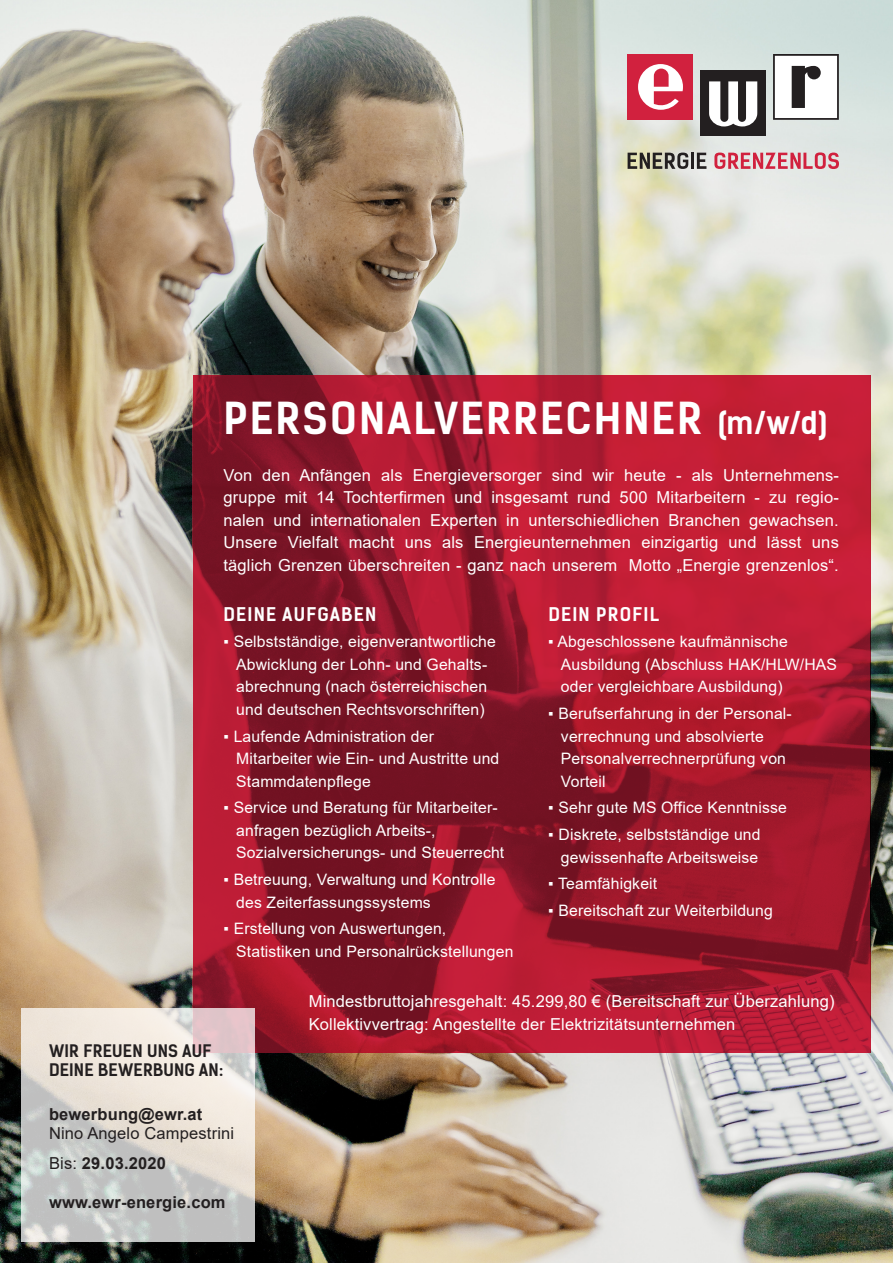
<style>
.page{position:relative;width:893px;height:1263px;background:#fff}
.page>*{position:absolute;margin:0;border:0;box-sizing:border-box;transform-origin:0 0}
.headline{font:700 42px "Kelson Sans";letter-spacing:.05em;color:#fff}
.headline_im_text{font:18px "Kelson Sans Bold BG";letter-spacing:.065em;color:#fff}
.fliesstext{font:16.5px/22.5px "Arial";letter-spacing:.01em;color:#fff;text-align:justify}
.adressbox{font:16.5px/19.5px "Arial";letter-spacing:.01em;color:#231f20}
.adressbox-2{font:700 16.5px "Arial";letter-spacing:.01em;color:#231f20}
.adressbox-3{font:16.5px "Kelson Sans Bold BG";letter-spacing:.01em;color:#231f20}
.fliesstext-2{font:15.75px/22.5px "Arial";letter-spacing:.01em;color:#fff}
.s1{font-family:"Kelson Sans Bold BG";font-weight:400;font-size:30px}
.s2{font-weight:700}
.s3{font-weight:400}
</style>
<div class="page">
<img style="left:0;top:0;width:893px;height:1263px">
<div style="left:628px;top:54px;width:65px;height:66px;background:#d1213e"></div>
<div style="left:700px;top:70px;width:66px;height:66px;background:#231f20"></div>
<svg style="left:709px;top:81px;width:48px;height:45px"></svg>
<svg style="left:638px;top:64px;width:45px;height:46px"></svg>
<svg style="left:773px;top:54px;width:66px;height:66px"></svg>
<svg style="left:628px;top:153px;width:60px;height:16px"></svg>
<hr style="left:691px;top:153px;width:3px;height:16px;background:#231f20">
<svg style="left:697px;top:153px;width:9px;height:16px"></svg>
<svg style="left:714px;top:152px;width:125px;height:17px;background:#da8995"></svg>
<svg style="left:192px;top:375px;width:678px;height:678px;background:#9f192e"></svg>
<svg style="left:21px;top:1008px;width:234px;height:234px;background:#dbd6d1"></svg>
<p class="headline" style="left:223px;top:392px;width:605px">PERSONALVERRECHNER <span class="s1">(m/w/d)</span></p>
<p class="fliesstext" style="left:223px;top:464px;width:617px">Von den Anfängen als Energieversorger sind wir heute - als Unternehmens&shy;gruppe mit 14 Tochterfirmen und insgesamt rund 500 Mitarbeitern - zu regio&shy;nalen und internationalen Experten in unterschiedlichen Branchen gewachsen.<br>Unsere Vielfalt macht uns als Energieunternehmen einzigartig und lässt uns täglich Grenzen überschreiten - ganz nach unserem Motto „Energie grenzenlos“.</p>
<p class="headline_im_text" style="left:224px;top:603px;width:154px">DEINE AUFGABEN</p>
<p class="fliesstext-2" style="left:223px;top:630px;width:274px;text-align:center">▪ Selbstständige, eigenverantwortliche Abwicklung der Lohn- und Gehalts&shy;abrechnung (nach österreichischen und deutschen Rechtsvorschriften)</p>
<p class="fliesstext-2" style="left:236px;top:725px;width:265px;text-indent:-13px">▪ Laufende Administration der<br>Mitarbeiter wie Ein- und Austritte und<br>Stammdatenpflege</p>
<p class="fliesstext-2" style="left:236px;top:796px;width:270px;text-indent:-13px">▪ Service und Beratung für Mitarbeiter&shy;anfragen bezüglich Arbeits-,<br>Sozialversicherungs- und Steuerrecht</p>
<p class="fliesstext-2" style="left:236px;top:868px;width:261px;text-indent:-13px">▪ Betreuung, Verwaltung und Kontrolle des Zeiterfassungssystems</p>
<p class="fliesstext-2" style="left:236px;top:917px;width:279px;text-indent:-13px">▪ Erstellung von Auswertungen,<br>Statistiken und Personalrückstellungen</p>
<p class="headline_im_text" style="left:548px;top:603px;width:112px">DEIN PROFIL</p>
<p class="fliesstext-2" style="left:561px;top:630px;width:278px;text-indent:-13px">▪ Abgeschlossene kaufmännische<br>Ausbildung (Abschluss HAK/HLW/HAS oder vergleichbare Ausbildung)</p>
<p class="fliesstext-2" style="left:561px;top:702px;width:232px;text-indent:-13px">▪ Berufserfahrung in der Personal&shy;verrechnung und absolvierte<br>Personalverrechnerprüfung von<br>Vorteil</p>
<p class="fliesstext-2" style="left:548px;top:796px;width:240px">▪ Sehr gute MS Office Kenntnisse</p>
<p class="fliesstext-2" style="left:548px;top:823px;width:214px;text-align:right">▪ Diskrete, selbstständige und gewissenhafte Arbeitsweise</p>
<p class="fliesstext-2" style="left:548px;top:872px;width:111px">▪ Teamfähigkeit</p>
<p class="fliesstext-2" style="left:548px;top:899px;width:226px">▪ Bereitschaft zur Weiterbildung</p>
<p class="adressbox-3" style="left:49px;top:1040px;width:164px">WIR FREUEN UNS AUF</p>
<p class="adressbox-3" style="left:49px;top:1060px;width:176px">DEINE BEWERBUNG AN:</p>
<p class="adressbox" style="left:49px;top:1104px;width:187px"><span class="s2">bewerbung@ewr.at<br></span>Nino Angelo Campestrini</p>
<p class="adressbox-2" style="left:49px;top:1152px;width:118px"><span class="s3">Bis:</span> 29.03.2020</p>
<p class="adressbox-2" style="left:49px;top:1191px;width:178px">www.ewr-energie.com</p>
<p class="fliesstext" style="left:309px;top:990px;width:527px">Mindestbruttojahresgehalt: 45.299,80 € (Bereitschaft zur Überzahlung)</p>
<p class="fliesstext" style="left:309px;top:1012px;width:428px">Kollektivvertrag: Angestellte der Elektrizitätsunternehmen</p>
</div>
